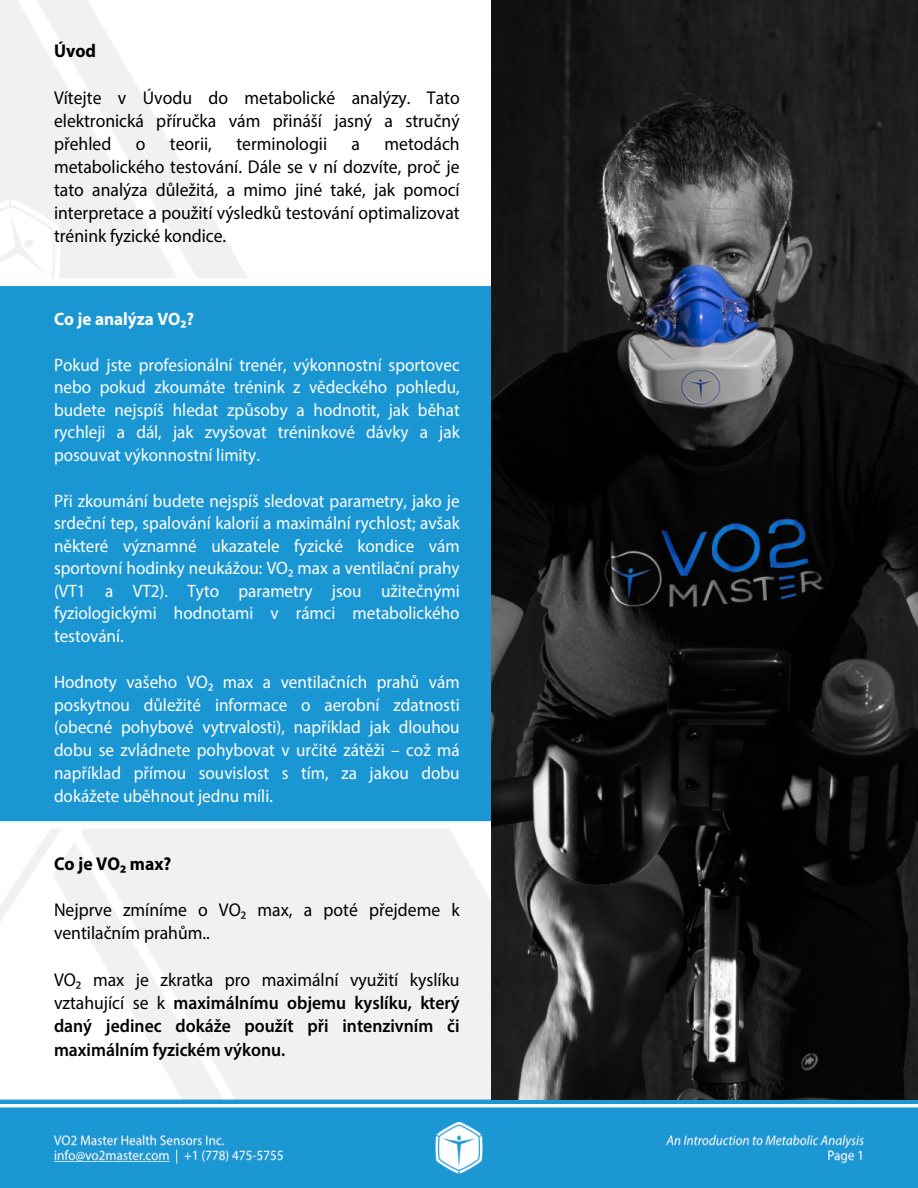
<style>
.page{position:relative;width:918px;height:1188px;background:#fff}
.page>*{position:absolute;margin:0;border:0;box-sizing:border-box;transform-origin:0 0}
.t1{font:18.6px/23.1px "Myriad Pro";color:#000;text-align:justify;scale:.95 1}
.t2{font:600 18.6px/23.2px "Myriad Pro";color:#000;text-align:justify;scale:.95 1}
.t3{font:700 18.6px "Myriad Pro";color:#000;scale:.95 1}
.t4{font:18px/22.5px "Myriad Pro";color:#fff;text-align:justify;scale:.95 1}
.t5{font:700 18px "Myriad Pro";color:#fff;scale:.95 1}
.s1{font-weight:400}
</style>
<div class="page">
<img style="left:0;top:0;width:918px;height:1188px">
<div style="left:0;top:278px;width:491px;height:551px;background:#1a96d3"></div>
<img style="left:491px;top:0;width:427px;height:1100px">
<p class="t3" style="left:54px;top:39px;width:46px">Úvod</p>
<p class="t1" style="left:54px;top:86px;width:429px">Vítejte v Úvodu do metabolické analýzy. Tato elektronická příručka vám přináší jasný a stručný přehled</p>
<p class="t1" style="left:54px;top:132px;width:429px;text-indent:331px">metodách metabolického testování. Dále se v ní dozvíte, proč je tato analýza důležitá, a mimo jiné také, jak pomocí interpretace a použití výsledků testování optimalizovat trénink fyzické kondice.</p>
<p class="t1" style="left:136px;top:132px;width:12px">o</p>
<p class="t1" style="left:170px;top:132px;width:46px">teorii,</p>
<p class="t1" style="left:236px;top:132px;width:97px">terminologii</p>
<p class="t1" style="left:352px;top:132px;width:10px">a</p>
<p class="t5" style="left:54px;top:307px;width:149px">Co je analýza VO₂?</p>
<p class="t4" style="left:54px;top:353px;width:429px">Pokud jste profesionální trenér, výkonnostní sportovec nebo pokud zkoumáte trénink z vědeckého pohledu, budete nejspíš hledat způsoby a hodnotit, jak běhat rychleji a dál, jak zvyšovat tréninkové dávky a jak posouvat výkonnostní limity.</p>
<p class="t4" style="left:54px;top:489px;width:429px">Při zkoumání budete nejspíš sledovat parametry, jako je srdeční tep, spalování kalorií a maximální rychlost; avšak některé významné ukazatele fyzické kondice vám sportovní hodinky neukážou: VO₂ max a ventilační prahy (VT1 a VT2). Tyto parametry jsou užitečnými fyziologickými hodnotami v rámci metabolického testování.</p>
<p class="t4" style="left:54px;top:671px;width:429px">Hodnoty vašeho VO₂ max a ventilačních prahů vám poskytnou důležité informace o aerobní zdatnosti (obecné pohybové vytrvalosti), například jak dlouhou dobu se zvládnete pohybovat v určité zátěži – což má například přímou souvislost s tím, za jakou dobu dokážete uběhnout jednu míli.</p>
<p class="t3" style="left:54px;top:851px;width:125px">Co je VO₂ max?</p>
<p class="t1" style="left:54px;top:898px;width:429px">Nejprve zmíníme o VO₂ max, a poté přejdeme k ventilačním prahům..</p>
<p class="t2" style="left:54px;top:968px;width:429px"><span class="s1">VO₂ max je zkratka pro maximální využití kyslíku vztahující se k</span> maximálnímu objemu kyslíku, který daný jedinec dokáže použít při intenzivním či maximálním fyzickém výkonu.</p>
</div>
